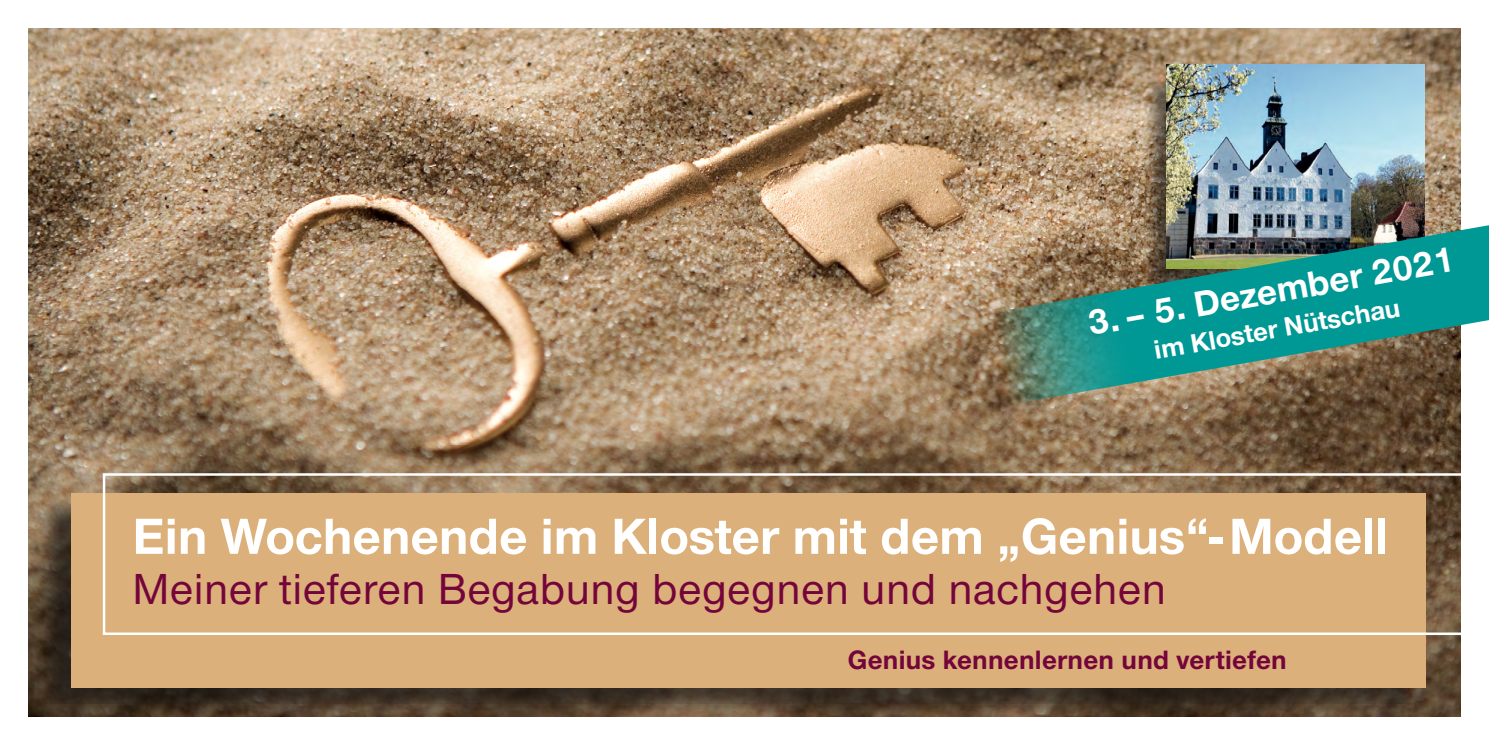
<style>
.page{position:relative;width:1489px;height:745px;background:#fff}
.page>*{position:absolute;margin:0;border:0;box-sizing:border-box;transform-origin:0 0}
.t1{font:700 52.5px "Nordelbica";color:#fff}
.t2{font:500 45px "Nordelbica";letter-spacing:.01em;color:#74053b}
.t3{font:700 37.25px "Nordelbica";color:#fff}
.t4{font:700 27.5px "Nordelbica";letter-spacing:.01em;color:#74053b}
.t5{font:700 27.5px "Nordelbica";color:#fff}
</style>
<div class="page">
<img style="left:28px;top:28px;width:1432px;height:688px">
<div style="left:37px;top:494px;width:1382px;height:222px;background:#121212;opacity:.6"></div>
<div style="left:71px;top:493px;width:1353px;height:194px;background:#dcb07a"></div>
<svg style="left:103px;top:473px;width:1358px;height:161px"></svg>
<div style="left:1140px;top:72px;width:285px;height:232px;background:#121212;opacity:.6"></div>
<img style="left:1165px;top:64px;width:258px;height:151px">
<img style="left:988px;top:215px;width:500px;height:190px">
<p class="t3" style="left:1084px;top:301px;width:372px;rotate:-10deg">3. – 5. Dezember 2021</p>
<p class="t5" style="left:1151px;top:334px;width:251px;rotate:-10deg">im Kloster Nütschau</p>
<p class="t1" style="left:133px;top:505px;width:1257px">Ein Wochenende im Kloster mit dem „Genius“-Modell</p>
<p class="t2" style="left:133px;top:562px;width:1034px">Meiner tieferen Begabung begegnen und nachgehen</p>
<p class="t4" style="left:848px;top:643px;width:440px">Genius kennenlernen und vertiefen</p>
</div>
